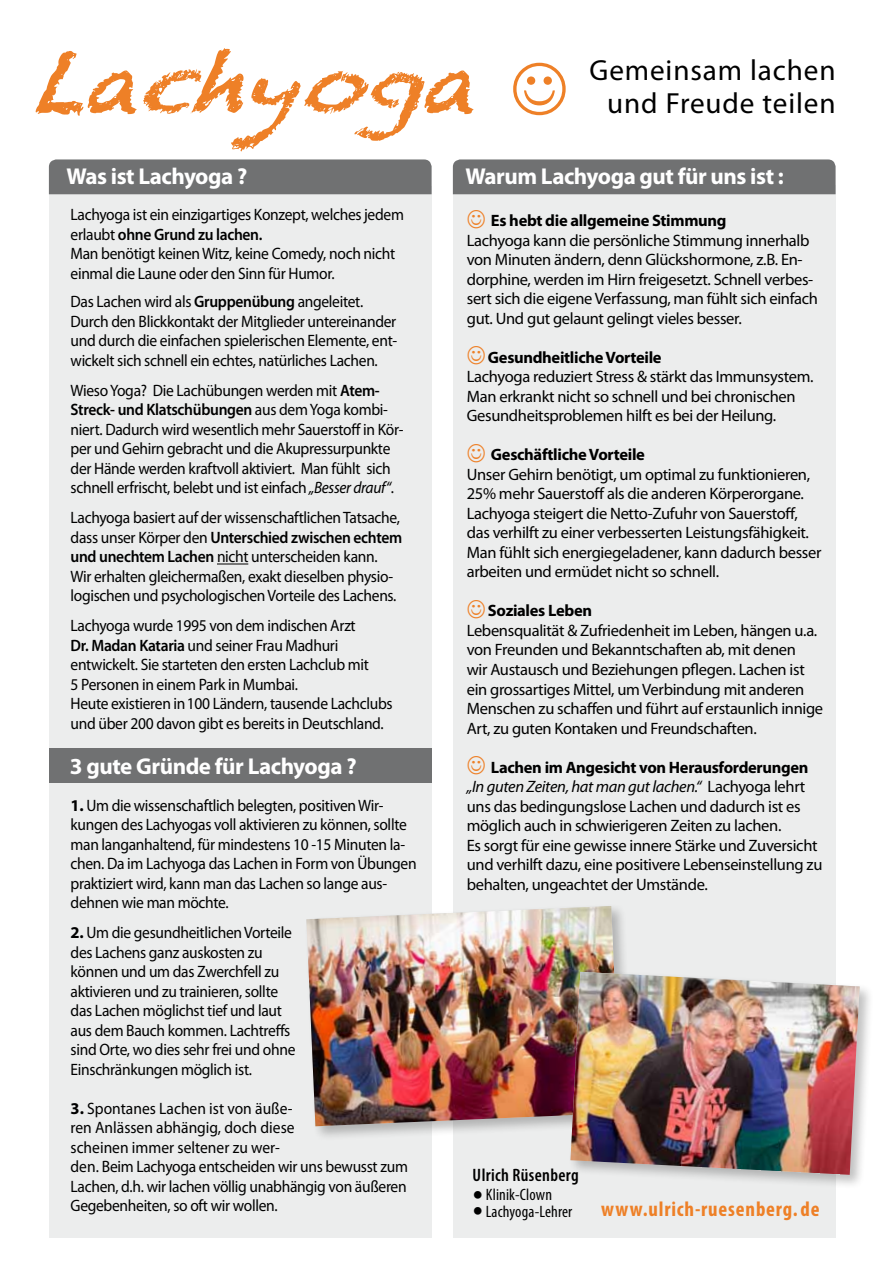
<style>
.page{position:relative;width:893px;height:1263px;background:#fff}
.page>*{position:absolute;margin:0;border:0;box-sizing:border-box;transform-origin:0 0}
.t1{font:italic 81px "Chalkduster";color:#ee8027;scale:1.07 1}
.t2{font:29.25px "Myriad Pro";letter-spacing:.03em;color:#000}
.t3{font:700 23.1px "Myriad Pro";letter-spacing:-.02em;color:#fff}
.t4{font:700 condensed 21px "Myriad Pro";letter-spacing:.04em;color:#ee8027}
.t5{font:600 condensed 18px "Myriad Pro";letter-spacing:.02em;color:#000}
.t6{font:16.5px/19.5px "Myriad Pro";letter-spacing:-.02em;color:#000;scale:.94 1}
.t7{font:16.5px/19.5px "Myriad Pro";letter-spacing:-.02em;color:#000}
.t8{font:700 16.5px "Myriad Pro";letter-spacing:-.02em;color:#000}
.t9{font:condensed 16.5px/16.5px "Myriad Pro";letter-spacing:.01em;color:#000}
.s1{font-size:72px}
.s2{font-weight:600}
.s3{font-style:italic}
.s4{font-weight:700}
</style>
<div class="page">
<div style="left:49px;top:186px;width:383px;height:1051px;background:#eceded"></div>
<div style="left:49px;top:159px;width:383px;height:35px;background:#707172"></div>
<hr style="left:217px;top:564px;width:31px;height:1px;background:#000">
<div style="left:453px;top:186px;width:383px;height:909px;background:#eceded"></div>
<div style="left:453px;top:1095px;width:383px;height:142px;background:#eceded"></div>
<div style="left:453px;top:159px;width:383px;height:35px;background:#707172"></div>
<div style="left:49px;top:748px;width:383px;height:34px;background:#707172"></div>
<div style="left:303px;top:903px;width:332px;height:238px;background:#000;opacity:.25"></div>
<img style="left:306px;top:906px;width:314px;height:220px">
<div style="left:567px;top:969px;width:307px;height:221px;background:#000;opacity:.25"></div>
<img style="left:570px;top:972px;width:290px;height:203px">
<h1 class="t1" style="left:29px;top:37px;width:503px">Lach<span class="s1">y</span> oga</h1>
<h2 class="t2" style="left:589px;top:53px;width:248px">Gemeinsam lachen</h2>
<h2 class="t2" style="left:607px;top:86px;width:230px">und Freude teilen</h2>
<h3 class="t3" style="left:66px;top:161px;width:182px">Was ist Lachyoga ?</h3>
<h3 class="t3" style="left:465px;top:161px;width:320px">Warum Lachyoga gut für uns ist :</h3>
<p class="t6" style="left:71px;top:205px;width:356px">Lachyoga ist ein einzigartiges Konzept, welches jedem erlaubt <span class="s2">ohne Grund zu lachen.<br></span>Man benötigt keinen Witz, keine Comedy, noch nicht einmal die Laune oder den Sinn für Humor.</p>
<p class="t6" style="left:71px;top:292px;width:349px">Das Lachen wird als <span class="s2">Gruppenübung</span> angeleitet.<br>Durch den Blickkontakt der Mitglieder untereinander und durch die einfachen spielerischen Elemente, ent&shy;wickelt sich schnell ein echtes, natürliches Lachen.</p>
<p class="t6" style="left:71px;top:380px;width:356px">Wieso Yoga? Die Lachübungen werden mit <span class="s2">Atem-Streck- und Klatschübungen</span> aus dem Yoga kombi&shy;niert. Dadurch wird wesentlich mehr Sauerstoff in Kör&shy;per und Gehirn gebracht und die Akupressurpunkte der Hände werden kraftvoll aktiviert. Man fühlt sich schnell erfrischt, belebt und ist einfach <span class="s3">„Besser drauf“</span>.</p>
<p class="t6" style="left:71px;top:508px;width:354px">Lachyoga basiert auf der wissenschaftlichen Tatsache, dass unser Körper den <span class="s2">Unterschied zwischen echtem und unechtem Lachen</span> nicht unterscheiden kann.<br>Wir erhalten gleichermaßen, exakt dieselben physio&shy;logischen und psychologischen Vorteile des Lachens.</p>
<p class="t6" style="left:71px;top:616px;width:344px">Lachyoga wurde 1995 von dem indischen Arzt<br><span class="s2">Dr. Madan Kataria</span> und seiner Frau Madhuri entwickelt. Sie starteten den ersten Lachclub mit<br>5 Personen in einem Park in Mumbai.<br>Heute existieren in100 Ländern, tausende Lachclubs und über 200 davon gibt es bereits in Deutschland.</p>
<h3 class="t3" style="left:70px;top:751px;width:288px">3 gute Gründe für Lachyoga ?</h3>
<p class="t6" style="left:71px;top:795px;width:370px"><span class="s4">1.</span> Um die wissenschaftlich belegten, positiven Wir&shy;kungen des Lachyogas voll aktivieren zu können, sollte man langanhaltend, für mindestens 10 -15 Minuten la&shy;chen. Da im Lachyoga das Lachen in Form von Übungen praktiziert wird, kann man das Lachen so lange aus&shy;dehnen wie man möchte.</p>
<p class="t6" style="left:71px;top:923px;width:241px"><span class="s4">2.</span> Um die gesundheitlichen Vorteile des Lachens ganz auskosten zu können und um das Zwerchfell zu aktivieren und zu trainieren, sollte das Lachen möglichst tief und laut aus dem Bauch kommen. Lachtreffs sind Orte, wo dies sehr frei und ohne Einschränkungen möglich ist.</p>
<p class="t6" style="left:71px;top:1098px;width:360px"><span class="s4">3.</span> Spontanes Lachen ist von äuße-<br>ren Anlässen abhängig, doch diese<br>scheinen immer seltener zu wer-<br>den. Beim Lachyoga entscheiden wir uns bewusst zum Lachen, d.h. wir lachen völlig unabhängig von äußeren Gegebenheiten, so oft wir wollen.</p>
<p class="t8" style="left:491px;top:210px;width:237px">Es hebt die allgemeine Stimmung</p>
<p class="t7" style="left:467px;top:230px;width:353px">Lachyoga kann die persönliche Stimmung innerhalb von Minuten ändern, denn Glückshormone, z.B. En&shy;dorphine, werden im Hirn freigesetzt. Schnell verbes&shy;sert sich die eigene Verfassung, man fühlt sich einfach gut. Und gut gelaunt gelingt vieles besser.</p>
<p class="t8" style="left:488px;top:347px;width:175px">Gesundheitliche Vorteile</p>
<p class="t7" style="left:467px;top:367px;width:348px">Lachyoga reduziert Stress &amp; stärkt das Immunsystem.<br>Man erkrankt nicht so schnell und bei chronischen<br>Gesundheitsproblemen hilft es bei der Heilung.</p>
<p class="t8" style="left:491px;top:444px;width:156px">Geschäftliche Vorteile</p>
<p class="t7" style="left:467px;top:464px;width:356px">Unser Gehirn benötigt, um optimal zu funktionieren, 25% mehr Sauerstoff als die anderen Körperorgane.<br>Lachyoga steigert die Netto-Zufuhr von Sauerstoff, das verhilft zu einer verbesserten Leistungsfähigkeit.<br>Man fühlt sich energiegeladener, kann dadurch besser arbeiten und ermüdet nicht so schnell.</p>
<p class="t8" style="left:488px;top:600px;width:106px">Soziales Leben</p>
<p class="t7" style="left:467px;top:620px;width:358px">Lebensqualität &amp; Zufriedenheit im Leben, hängen u.a. von Freunden und Bekanntschaften ab, mit denen<br>wir Austausch und Beziehungen pflegen. Lachen ist ein grossartiges Mittel, um Verbindung mit anderen Menschen zu schaffen und führt auf erstaunlich innige Art, zu guten Kontaken und Freundschaften.</p>
<p class="t7" style="left:467px;top:757px;width:357px;text-indent:24px"><span class="s4">Lachen im Angesicht von Herausforderungen </span><span class="s3">„In guten Zeiten, hat man gut lachen.“</span> Lachyoga lehrt uns das bedingungslose Lachen und dadurch ist es möglich auch in schwierigeren Zeiten zu lachen.<br>Es sorgt für eine gewisse innere Stärke und Zuversicht und verhilft dazu, eine positivere Lebenseinstellung zu behalten, ungeachtet der Umstände.</p>
<p class="t5" style="left:473px;top:1165px;width:108px">Ulrich Rüsenberg</p>
<p class="t9" style="left:486px;top:1186px;width:88px">Klinik-Clown<br>Lachyoga-Lehrer</p>
<p class="t4" style="left:601px;top:1195px;width:220px">www.ulrich-ruesenberg.de</p>
</div>
